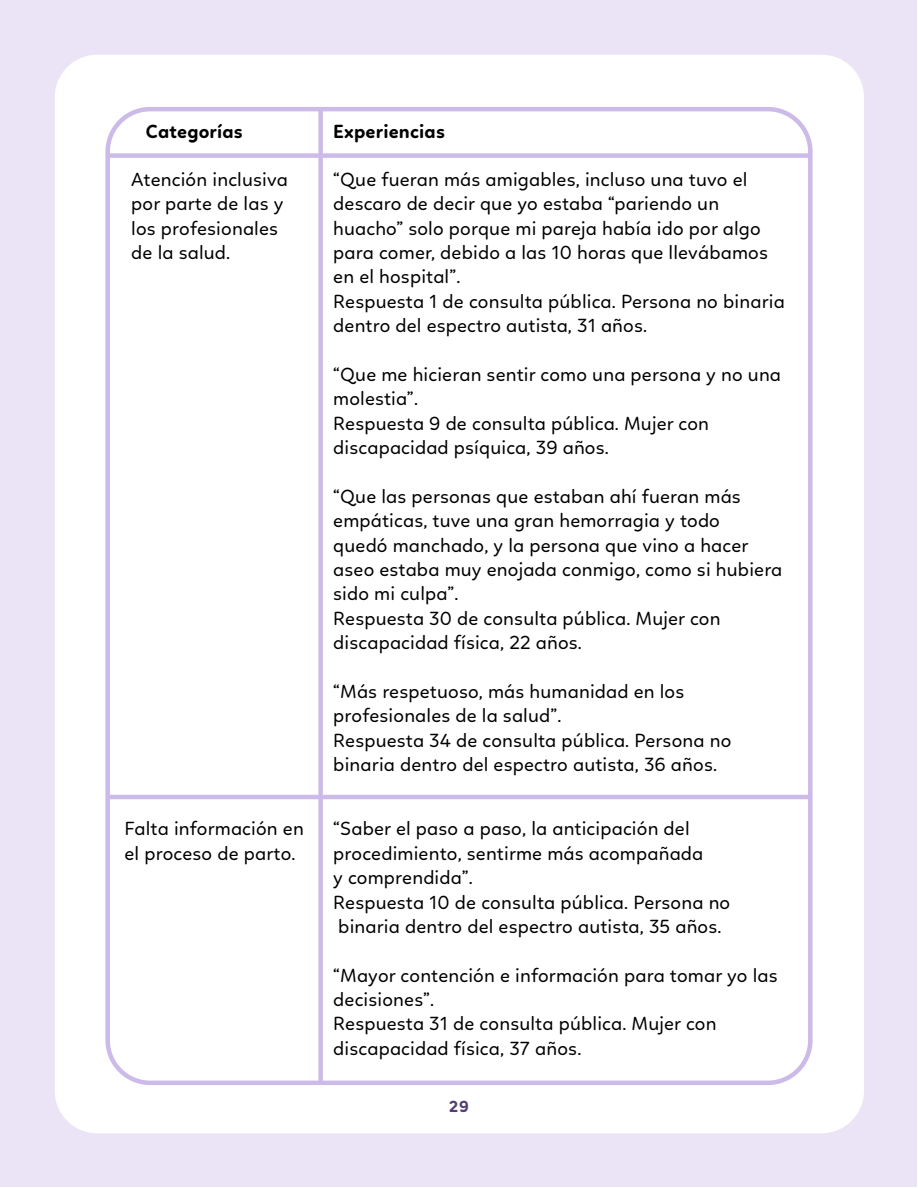
<style>
.page{position:relative;width:918px;height:1188px;background:#fff}
.page>*{position:absolute;margin:0;border:0;box-sizing:border-box;transform-origin:0 0}
.PARRAFO{font:19.5px/24.3px "Linotte";letter-spacing:.01em;color:#000}
.PARRAFO-2{font:700 19.5px "Linotte";letter-spacing:.01em;color:#000}
.t1{font:700 16.5px "Linotte";color:#523e72}
</style>
<div class="page">
<div style="left:1px;top:1px;width:916px;height:1186px;background:#ebe4f7"></div>
<div style="left:55px;top:55px;width:809px;height:1078px;background:#fff;border-radius:43px"></div>
<div style="left:105px;top:107px;width:708px;height:978px;border:4px solid #ccbae8;border-radius:43px"></div>
<div style="left:318px;top:109px;width:5px;height:974px;background:#ccbae8"></div>
<div style="left:107px;top:153px;width:704px;height:5px;background:#ccbae8"></div>
<hr style="left:108px;top:795px;width:704px;height:4px;background:#ccbae8">
<p class="PARRAFO-2" style="left:146px;top:120px;width:98px">Categorías</p>
<p class="PARRAFO-2" style="left:333px;top:120px;width:113px">Experiencias</p>
<p class="PARRAFO" style="left:131px;top:167px;width:158px">Atención inclusiva por parte de las y los profesionales de la salud.</p>
<p class="PARRAFO" style="left:333px;top:167px;width:436px">“Que fueran más amigables, incluso una tuvo el descaro de decir que yo estaba “pariendo un huacho” solo porque mi pareja había ido por algo para comer, debido a las 10 horas que llevábamos en el hospital”.</p>
<p class="PARRAFO" style="left:333px;top:289px;width:453px">Respuesta 1 de consulta pública. Persona no binaria dentro del espectro autista, 31 años.</p>
<p class="PARRAFO" style="left:333px;top:362px;width:449px">“Que me hicieran sentir como una persona y no una molestia”.</p>
<p class="PARRAFO" style="left:333px;top:411px;width:377px">Respuesta 9 de consulta pública. Mujer con</p>
<p class="PARRAFO" style="left:333px;top:435px;width:277px">discapacidad psíquica, 39 años.</p>
<p class="PARRAFO" style="left:333px;top:484px;width:451px">“Que las personas que estaban ahí fueran más empáticas, tuve una gran hemorragia y todo<br>quedó manchado, y la persona que vino a hacer aseo estaba muy enojada conmigo, como si hubiera sido mi culpa”.</p>
<p class="PARRAFO" style="left:333px;top:606px;width:389px">Respuesta 30 de consulta pública. Mujer con discapacidad física, 22 años.</p>
<p class="PARRAFO" style="left:333px;top:679px;width:353px">“Más respetuoso, más humanidad en los profesionales de la salud”.</p>
<p class="PARRAFO" style="left:333px;top:728px;width:400px">Respuesta 34 de consulta pública. Persona no binaria dentro del espectro autista, 36 años.</p>
<p class="PARRAFO" style="left:125px;top:817px;width:181px">Falta información en el proceso de parto.</p>
<p class="PARRAFO" style="left:333px;top:817px;width:372px">“Saber el paso a paso, la anticipación del procedimiento, sentirme más acompañada y comprendida”.</p>
<p class="PARRAFO" style="left:333px;top:890px;width:399px">Respuesta 10 de consulta pública. Persona no binaria dentro del espectro autista, 35 años.</p>
<p class="PARRAFO" style="left:333px;top:963px;width:446px">“Mayor contención e información para tomar yo las decisiones”.</p>
<p class="PARRAFO" style="left:333px;top:1012px;width:385px">Respuesta 31 de consulta pública. Mujer con discapacidad física, 37 años.</p>
<p class="t1" style="left:449px;top:1097px;width:21px">29</p>
</div>
